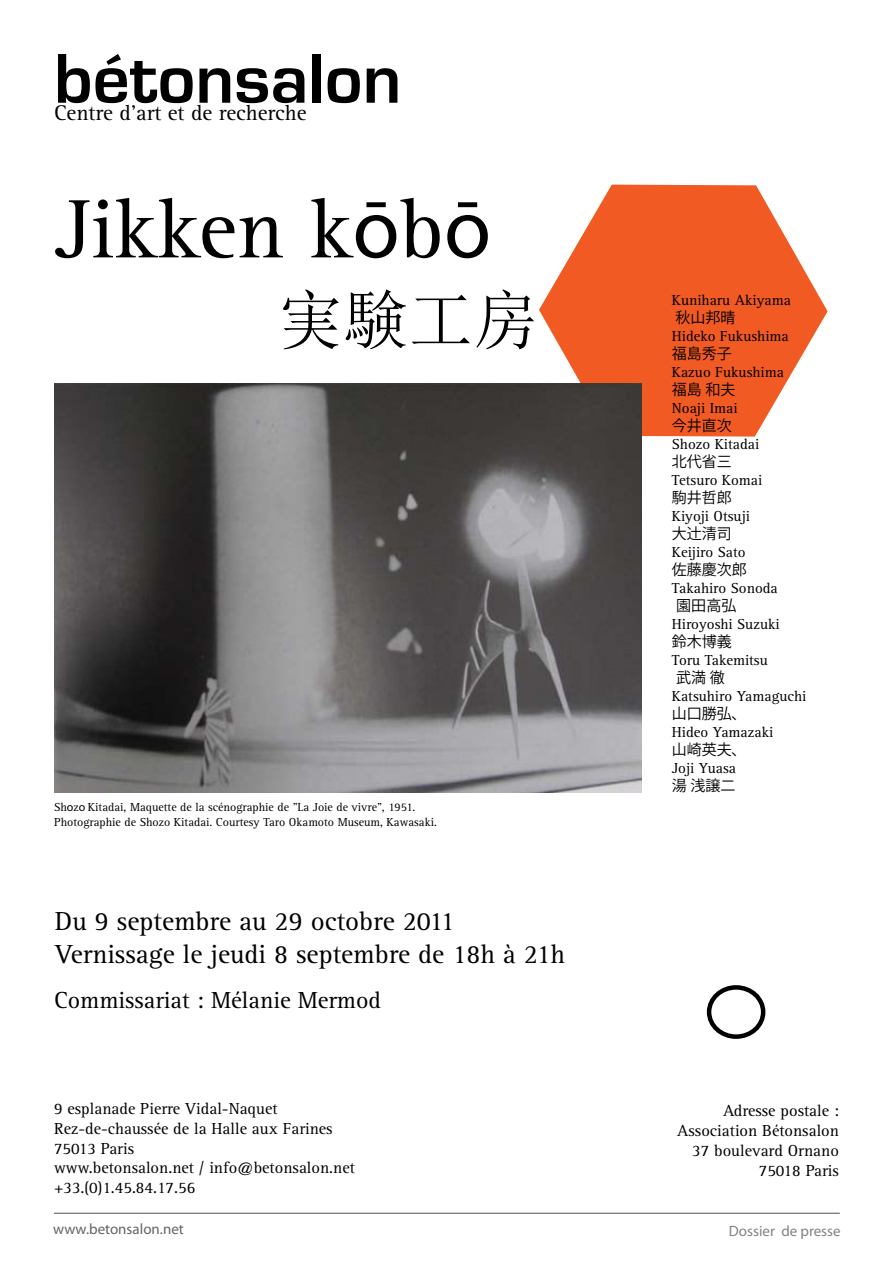
<style>
.page{position:relative;width:893px;height:1263px;background:#fff}
.page>*{position:absolute;margin:0;border:0;box-sizing:border-box;transform-origin:0 0}
.t1{font:85.65px "Rotis Serif";color:#000}
.t2{font:700 73.05px "Eurostile";color:#000}
.t3{font:65.25px "Sim Sun";color:#000}
.t4{font:27px/32.4px "Rotis Serif";color:#000}
.t5{font:24px "Rotis Serif";color:#000}
.t6{font:21.9px "Rotis Serif";color:#000}
.t7{font:16.5px/19.8px "Rotis Serif";color:#000}
.t8{font:15px "Rotis Serif";color:#000}
.t9{font:15px "Koz Go Pro";color:#000}
.t10{font:15px "Myriad Pro";color:#636467}
.t11{font:15px "Myriad Pro";color:#808285}
.t12{font:12px/14.4px "Rotis Serif";color:#000}
.s1{font-family:"Myriad Pro"}
</style>
<div class="page">
<hr style="left:54px;top:1213px;width:786px;height:1px;background:#636467">
<div style="left:707px;top:985px;width:58px;height:54px;border:4px solid #000;border-radius:50%"></div>
<svg style="left:539px;top:185px;width:289px;height:252px;fill:#f15a22"></svg>
<img style="left:54px;top:383px;width:588px;height:410px">
<h2 class="t2" style="left:54px;top:39px;width:349px">bétonsalon</h2>
<h3 class="t6" style="left:54px;top:101px;width:254px">Centre ’d art et de recherche</h3>
<h1 class="t1" style="left:54px;top:180px;width:439px">Jikken k<span class="s1">ō</span>b<span class="s1">ō</span></h1>
<h3 class="t3" style="left:278px;top:287px;width:262px">実験工房</h3>
<p class="t12" style="left:54px;top:800px;width:384px">Sh<span class="s1">o</span>z<span class="s1">o</span> Kitadai, Maquette de la scénographie de "La Joie de vivre ," 1951.<br>Photographie de Shozo Kitadai. Courtesy Taro Okamoto Museum, Kawasaki.</p>
<h3 class="t4" style="left:55px;top:906px;width:512px">Du 9 septembre au 29 octobre 2011<br>Vernissage le jeudi 8 septembre de 18 àh 21h</h3>
<h3 class="t5" style="left:54px;top:986px;width:328px">Commissariat : Mélanie Mermod</h3>
<p class="t8" style="left:672px;top:292px;width:121px">Kuniharu Akiyama</p>
<p class="t9" style="left:675px;top:308px;width:61px">秋山邦晴</p>
<p class="t8" style="left:672px;top:328px;width:118px">Hideko Fukushima</p>
<p class="t9" style="left:672px;top:344px;width:61px">福島秀子</p>
<p class="t8" style="left:672px;top:364px;width:114px">Kazuo Fukushima</p>
<p class="t9" style="left:672px;top:380px;width:65px">福島和夫</p>
<p class="t8" style="left:672px;top:400px;width:67px">Noaji Imai</p>
<p class="t9" style="left:672px;top:416px;width:61px">今井直次</p>
<p class="t8" style="left:672px;top:436px;width:89px">Shozo Kitadai</p>
<p class="t9" style="left:672px;top:452px;width:61px">北代省三</p>
<p class="t8" style="left:672px;top:472px;width:92px">Tetsuro Komai</p>
<p class="t9" style="left:672px;top:488px;width:61px">駒井哲郎</p>
<p class="t8" style="left:672px;top:508px;width:80px">Kiyoji Otsuji</p>
<p class="t9" style="left:672px;top:524px;width:61px">大辻清司</p>
<p class="t8" style="left:672px;top:544px;width:75px">Keijiro Sato</p>
<p class="t9" style="left:672px;top:560px;width:76px">佐藤慶次郎</p>
<p class="t8" style="left:672px;top:580px;width:107px">Takahiro Sonoda</p>
<p class="t9" style="left:676px;top:596px;width:61px">園田高弘</p>
<p class="t8" style="left:672px;top:616px;width:109px">Hiroyoshi Suzuki</p>
<p class="t9" style="left:672px;top:632px;width:61px">鈴木博義</p>
<p class="t8" style="left:672px;top:652px;width:97px">Toru Takemitsu</p>
<p class="t9" style="left:676px;top:668px;width:50px">武満徹</p>
<p class="t8" style="left:672px;top:688px;width:136px">Katsuhiro Yamaguchi</p>
<p class="t9" style="left:672px;top:704px;width:76px">山口勝弘、</p>
<p class="t8" style="left:672px;top:724px;width:103px">Hideo Yamazaki</p>
<p class="t9" style="left:672px;top:740px;width:76px">山崎英夫、</p>
<p class="t8" style="left:672px;top:760px;width:66px">Joji Yuasa</p>
<p class="t9" style="left:672px;top:776px;width:65px">湯浅譲二</p>
<p class="t7" style="left:54px;top:1099px;width:302px">9 esplanade Pierre Vidal-Naquet<br>Rez-de-chaussée de la Halle aux Farines<br>75013 Paris<br>www.betonsalon.net / info@betonsalon.net +33. (0) 1.45.84.17.56</p>
<p class="t7" style="left:677px;top:1101px;width:163px;text-align:right">Adresse postale :<br>Association Bétonsalon<br>37 boulevard Ornano<br>75018 Paris</p>
<p class="t10" style="left:53px;top:1219px;width:132px">www.betonsalon.net</p>
<p class="t11" style="left:729px;top:1222px;width:113px">Dossier de presse</p>
</div>
